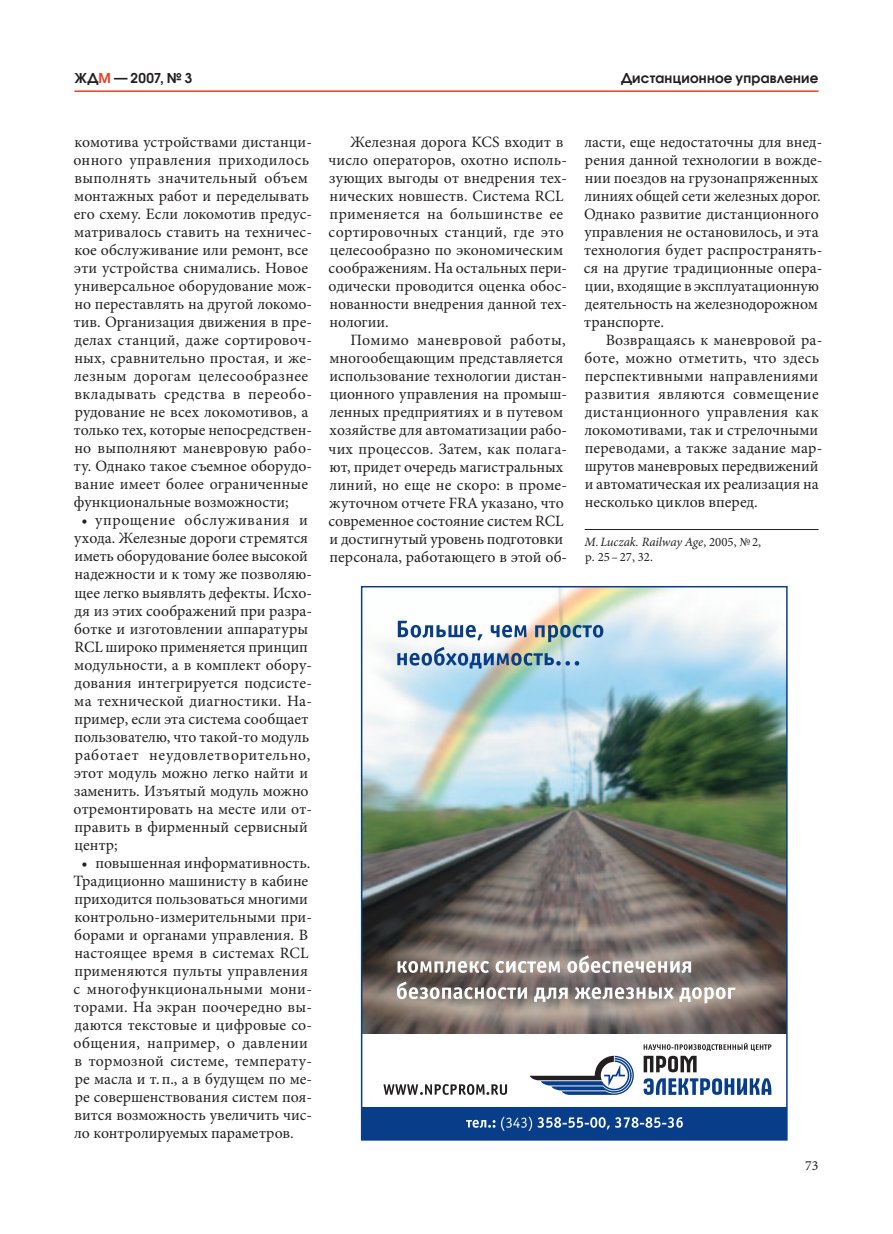
<style>
.page{position:relative;width:893px;height:1234px;background:#fff}
.page>*{position:absolute;margin:0;border:0;box-sizing:border-box;transform-origin:0 0}
.t1{font:15.75px/18px "Minion Pro";letter-spacing:.005em;color:#231f20}
.t2{font:13.95px "Minion Pro";color:#231f20}
.t3{font:600 13.5px "Avant Garde Gothic C";letter-spacing:.015em;color:#231f20}
.t4{font:12.75px/15px "Minion Pro";color:#231f20}
.s1{color:#ef3e22}
.s2{font-style:italic}
</style>
<div class="page">
<hr style="left:585px;top:529px;width:234px;height:1px;background:#231f20">
<hr style="left:74px;top:90px;width:745px;height:2px;background:#ef3e22">
<img style="left:363px;top:588px;width:423px;height:445px">
<svg style="left:530px;top:1055px;width:104px;height:39px"></svg>
<svg style="left:644px;top:1078px;width:127px;height:16px"></svg>
<svg style="left:644px;top:1043px;width:127px;height:29px"></svg>
<div style="left:362px;top:1107px;width:425px;height:32px;background:#083e89"></div>
<svg style="left:466px;top:1116px;width:217px;height:14px"></svg>
<svg style="left:397px;top:955px;width:338px;height:48px"></svg>
<svg style="left:397px;top:620px;width:206px;height:48px"></svg>
<svg style="left:383px;top:1084px;width:124px;height:10px"></svg>
<p class="t3" style="left:74px;top:70px;width:119px">ЖД<span class="s1">М</span> — 2007, № 3</p>
<p class="t3" style="left:621px;top:70px;width:199px">Дистанционное управление</p>
<p class="t1" style="left:73px;top:133px;width:240px">комотива устройствами дистанци‑ онного управления приходилось выполнять значительный объем монтажных работ и переделывать его схему. Если локомотив предус‑ матривалось ставить на техничес‑ кое обслуживание или ремонт, все эти устройства снимались. Новое универсальное оборудование мож‑ но переставлять на другой локомо‑ тив. Организация движения в пре‑ делах станций, даже сортировоч‑ ных, сравнительно простая, и же‑ лезным дорогам целесообразнее вкладывать средства в переобо‑ рудование не всех локомотивов, а только тех, которые непосредствен‑ но выполняют маневровую рабо‑ ту. Однако такое съемное оборудо‑ вание имеет более ограниченные функциональные возможности;</p>
<p class="t1" style="left:73px;top:511px;width:240px;text-indent:8px">• упрощение обслуживания и ухода. Железные дороги стремятся иметь оборудование более высокой надежности и к тому же позволяю‑ щее легко выявлять дефекты. Исхо‑ дя из этих соображений при разра‑ ботке и изготовлении аппаратуры<br>RCL широко применяется принцип модульности, а в комплект обору‑ дования интегрируется подсисте‑ ма технической диагностики. На‑ пример, если эта система сообщает пользователю, что такой‑то модуль работает неудовлетворительно, этот модуль можно легко найти и заменить. Изъятый модуль можно отремонтировать на месте или от‑ править в фирменный сервисный центр;</p>
<p class="t1" style="left:73px;top:853px;width:240px;text-indent:8px">• повышенная информативность.<br>Традиционно машинисту в кабине приходится пользоваться многими контрольно-измерительными при‑ борами и органами управления. В настоящее время в системах RCL применяются пульты управления с многофункциональными мони‑ торами. На экран поочередно вы‑ даются текстовые и цифровые со‑ общения, например, о давлении в тормозной системе, температу‑ ре масла и т.п., а в будущем по ме‑ ре совершенствования систем поя‑ вится возможность увеличить чис‑ ло контролируемых параметров.</p>
<p class="t1" style="left:328px;top:133px;width:240px;text-indent:22px">Железная дорога KCS входит в число операторов, охотно исполь‑ зующих выгоды от внедрения тех‑ нических новшеств. Система RCL применяется на большинстве ее сортировочных станций, где это целесообразно по экономическим соображениям. На остальных пери‑ одически проводится оценка обос‑ нованности внедрения данной тех‑ нологии.</p>
<p class="t1" style="left:328px;top:331px;width:240px;text-indent:22px">Помимо маневровой работы, многообещающим представляется использование технологии дистан‑ ционного управления на промыш‑ ленных предприятиях и в путевом хозяйстве для автоматизации рабо‑ чих процессов. Затем, как полага‑ ют, придет очередь магистральных линий, но еще не скоро: в проме‑ жуточном отчете FRA указано, что современное состояние систем RCL и достигнутый уровень подготовки персонала, работающего в этой об‑</p>
<p class="t1" style="left:584px;top:133px;width:240px">ласти, еще недостаточны для внед‑ рения данной технологии в вожде‑ нии поездов на грузонапряженных линиях общей сети железных дорог.<br>Однако развитие дистанционного управления не остановилось, и эта технология будет распространять‑ ся на другие традиционные опера‑ ции, входящие в эксплуатационную деятельность на железнодорожном транспорте.</p>
<p class="t1" style="left:584px;top:331px;width:239px;text-indent:21px">Возвращаясь к маневровой ра‑ боте, можно отметить, что здесь перспективными направлениями развития являются совмещение дистанционного управления как локомотивами, так и стрелочными переводами, а также задание мар‑ шрутов маневровых передвижений и автоматическая их реализация на несколько циклов вперед.</p>
<p class="t4" style="left:585px;top:534px;width:178px"><span class="s2">M. Luczak. Railway Age</span>, 2005, №2, р. 25–27, 32.</p>
<p class="t2" style="left:805px;top:1155px;width:15px">73</p>
</div>
